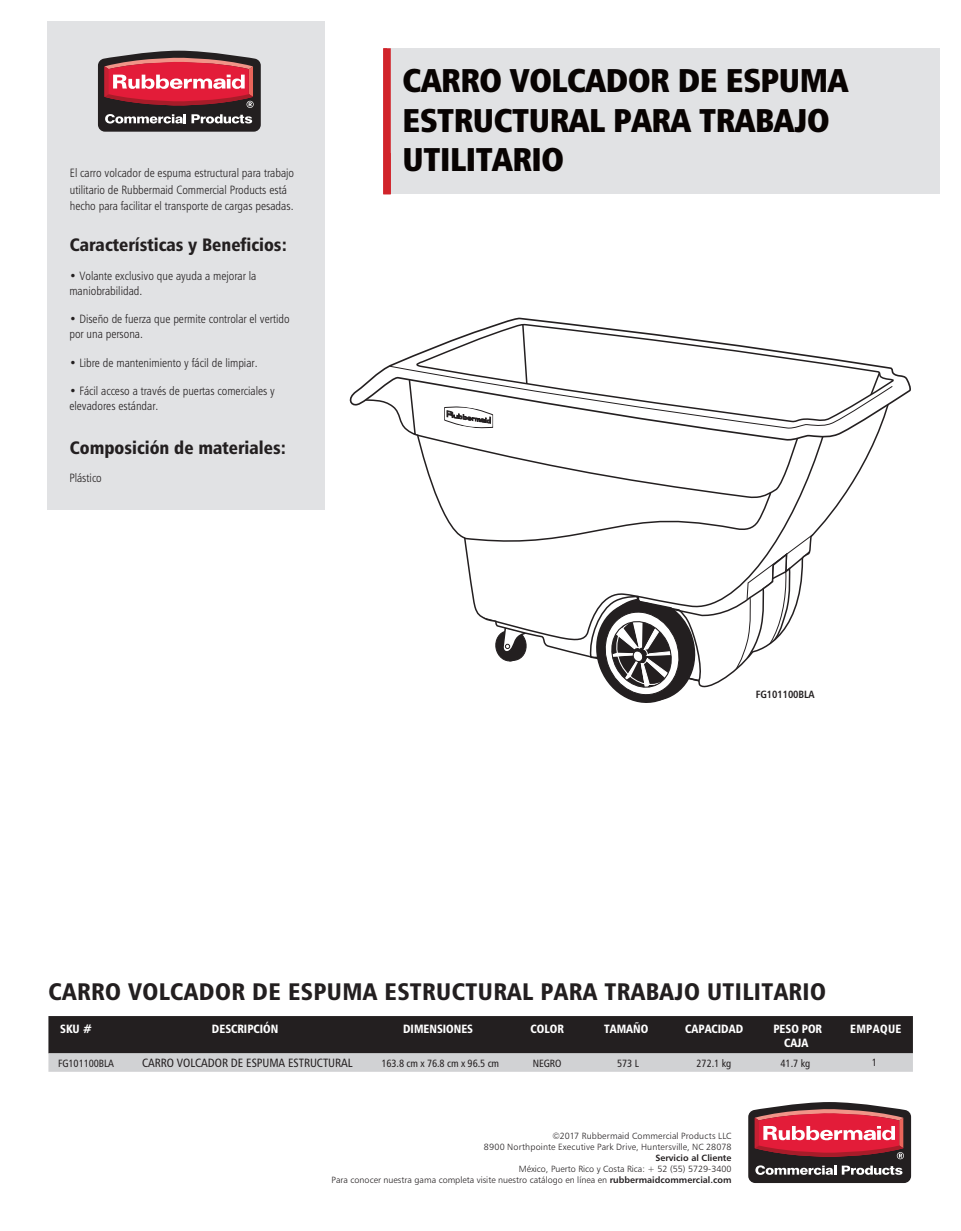
<style>
.page{position:relative;width:961px;height:1231px;background:#fff}
.page>*{position:absolute;margin:0;border:0;box-sizing:border-box;transform-origin:0 0}
.t1{font:33px/39.6px "Humanist 777 BT Extra Black Cond B";letter-spacing:-.015em;color:#080302}
.t2{font:24px "Humanist 777 BT Black Condensed B";letter-spacing:.015em;color:#231f20}
.t3{font:18px "Humanist 777 BT Black Condensed B";color:#231f20}
.t4{font:12px/14.4px "Humanist 777 BT Light Condensed B";color:#231f20}
.t5{font:12px/13.6px "Humanist 777 BT Black Condensed B";color:#fff;text-align:center;scale:.95 1}
.t6{font:12px "Humanist 777 BT Roman Condensed B";letter-spacing:-.005em;color:#231f20}
.t7{font:12px "Humanist 777 BT Black Condensed B";letter-spacing:.03em;color:#fff;scale:.95 1}
.t8{font:10.5px "Humanist 777 BT Roman Condensed B";letter-spacing:-.01em;color:#231f20}
.t9{font:10.5px "Humanist 777 BT Bold Condensed B";letter-spacing:-.01em;color:#231f20}
.t10{font:9px/10.8px "Humanist 777 BT Light B";color:#231f20;text-align:right}
.t11{font:9px "Humanist 777 BT Bold B";color:#231f20}
.s1{font-family:"Humanist 777 BT Bold B"}
</style>
<div class="page">
<div style="left:387px;top:48px;width:552px;height:146px;background:#e1e2e4"></div>
<svg style="left:418px;top:441px;width:458px;height:221px"></svg>
<svg style="left:587px;top:533px;width:240px;height:170px"></svg>
<svg style="left:350px;top:318px;width:560px;height:123px"></svg>
<svg style="left:383px;top:325px;width:510px;height:104px"></svg>
<svg style="left:412px;top:323px;width:483px;height:102px"></svg>
<div style="left:48px;top:21px;width:277px;height:489px;background:#e1e2e4"></div>
<div style="left:383px;top:48px;width:8px;height:146px;background:#d1232a"></div>
<svg style="left:48px;top:1016px;width:864px;height:55px;background:#5b595a"></svg>
<svg style="left:98px;top:51px;width:163px;height:81px;background:#914750"></svg>
<svg style="left:748px;top:1102px;width:163px;height:81px;background:#924952"></svg>
<p class="t4" style="left:70px;top:165px;width:226px;line-height:16.5px">El carro volcador de espuma estructural para trabajo utilitario de Rubbermaid Commercial Products está hecho para facilitar el transporte de cargas pesadas.</p>
<h3 class="t3" style="left:70px;top:233px;width:219px">Características y Beneficios:</h3>
<p class="t4" style="left:69px;top:269px;width:188px">• Volante exclusivo que ayuda a mejorar la maniobrabilidad.</p>
<p class="t4" style="left:69px;top:312px;width:222px">• Diseño de fuerza que permite controlar el vertido por una persona.</p>
<p class="t4" style="left:69px;top:355px;width:190px">• Libre de mantenimiento y fácil de limpiar.</p>
<p class="t4" style="left:69px;top:384px;width:207px">• Fácil acceso a través de puertas comerciales y elevadores estándar.</p>
<h3 class="t3" style="left:70px;top:436px;width:218px">Composición de materiales:</h3>
<p class="t4" style="left:69px;top:470px;width:34px">Plástico</p>
<h1 class="t1" style="left:402px;top:60px;width:447px">CARRO VOLCADOR DE ESPUMA<br>ESTRUCTURAL PARA TRABAJO<br>UTILITARIO</h1>
<p class="t9" style="left:756px;top:687px;width:60px">FG101100BLA</p>
<h2 class="t2" style="left:48px;top:976px;width:779px">CARRO VOLCADOR DE ESPUMA ESTRUCTURAL PARA TRABAJO UTILITARIO</h2>
<p class="t5" style="left:60px;top:1021px;width:35px">SKU #</p>
<p class="t5" style="left:212px;top:1021px;width:71px">DESCRIPCIÓN</p>
<p class="t5" style="left:773px;top:1021px;width:53px">PESO POR<br>CAJA</p>
<p class="t8" style="left:58px;top:1056px;width:57px">FG101100BLA</p>
<p class="t6" style="left:142px;top:1055px;width:212px">CARRO VOLCADOR DE ESPUMA ESTRUCTURAL</p>
<p class="t8" style="left:780px;top:1056px;width:31px">41.7 kg</p>
<p class="t8" style="left:871px;top:1055px;width:7px">1</p>
<p class="t5" style="left:604px;top:1021px;width:48px">TAMAÑO</p>
<p class="t8" style="left:617px;top:1056px;width:23px">573 L</p>
<p class="t5" style="left:403px;top:1021px;width:75px">DIMENSIONES</p>
<p class="t7" style="left:850px;top:1021px;width:56px">EMPAQUE</p>
<p class="t8" style="left:381px;top:1056px;width:119px">163.8 cm x 76.8 cm x 96.5 cm</p>
<p class="t5" style="left:530px;top:1021px;width:36px">COLOR</p>
<p class="t8" style="left:533px;top:1056px;width:30px">NEGRO</p>
<p class="t5" style="left:685px;top:1021px;width:63px">CAPACIDAD</p>
<p class="t8" style="left:696px;top:1056px;width:36px">272.1 kg</p>
<p class="t10" style="left:484px;top:1130px;width:249px">©2017 Rubbermaid Commercial Products LLC<br>8900 Northpointe Executive Park Drive, Huntersville, NC 28078</p>
<p class="t11" style="left:655px;top:1152px;width:78px">Servicio al Cliente</p>
<p class="t10" style="left:331px;top:1163px;width:401px">México, Puerto Rico y Costa Rica: + 52 (55) 5729-3400<br>Para conocer nuestra gama completa visite nuestro catálogo en línea en <span class="s1">rubbermaidcommercial.com</span></p>
</div>
